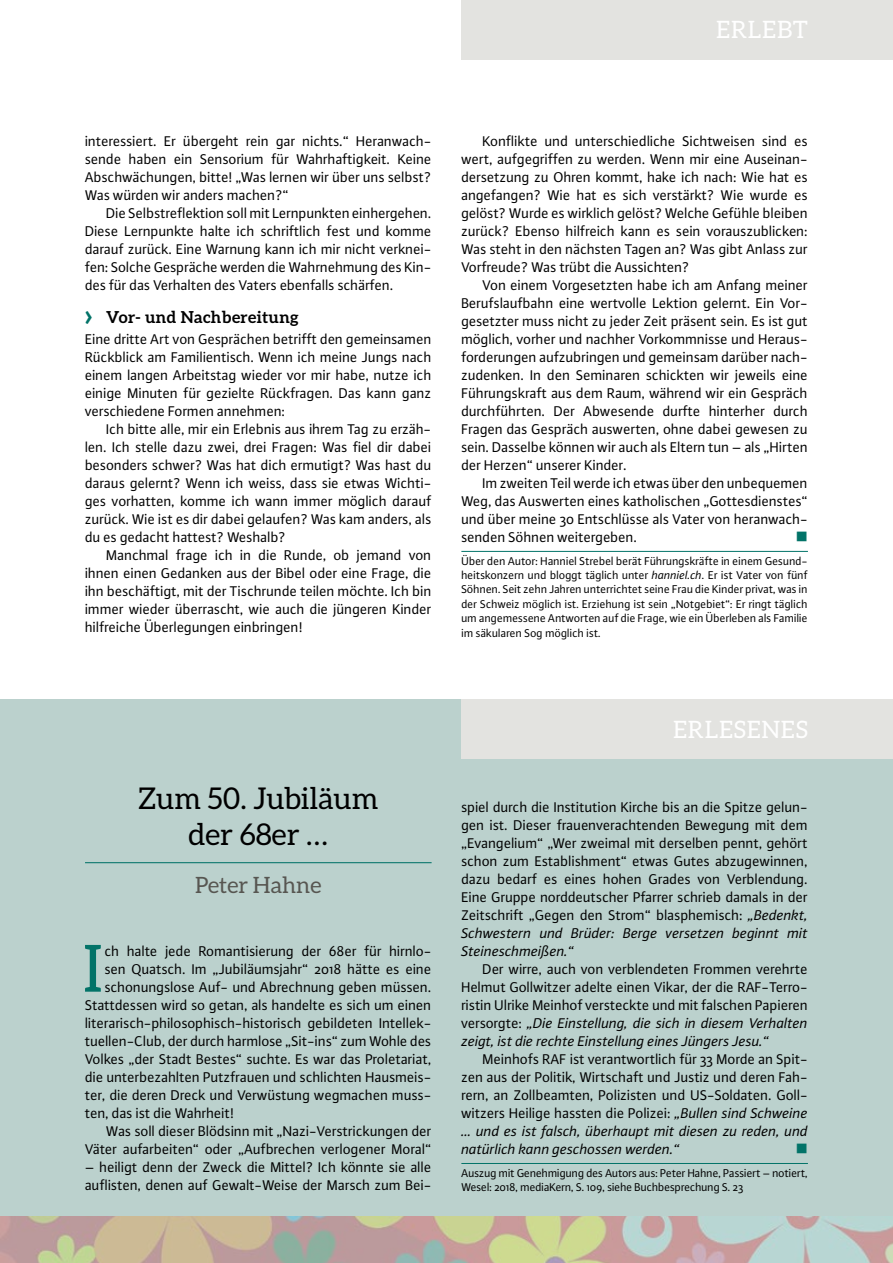
<style>
.page{position:relative;width:893px;height:1263px;background:#fff}
.page>*{position:absolute;margin:0;border:0;box-sizing:border-box;transform-origin:0 0}
.t1{font:65.25px "Aleo";color:#027368}
.t2{font:30px/36px "Aleo";color:#000;text-align:center}
.t3{font:24px "Aleo";letter-spacing:.03em;color:#fff}
.t4{font:22.5px "Aleo";color:#575651}
.t5{font:700 16.5px "Aleo";letter-spacing:.02em;color:#000}
.t6{font:15px/18px "Plus Sans Normal";letter-spacing:-.01em;color:#000;text-align:justify}
.t7{font:12px/14.4px "Plus Sans Normal";letter-spacing:-.02em;color:#000;text-align:justify}
.t8{font:200 12px "Koz Go Pro";color:#027368}
.s1{font-size:31.5px;color:#027368}
.s2{font-style:italic}
</style>
<div class="page">
<div style="left:0;top:699px;width:893px;height:564px;background:#bbd1cd"></div>
<hr style="left:461px;top:551px;width:347px;height:1px;background:#027368">
<hr style="left:85px;top:862px;width:347px;height:1px;background:#027368">
<hr style="left:461px;top:1163px;width:347px;height:1px;background:#027368">
<img style="left:0;top:1216px;width:893px;height:47px">
<div style="left:461px;top:0;width:432px;height:60px;background:#e3e3e0"></div>
<div style="left:461px;top:699px;width:432px;height:60px;background:#e3e3e0"></div>
<h3 class="t3" style="left:716px;top:16px;width:93px">ERLEBT</h3>
<p class="t6" style="left:85px;top:131px;width:348px">interessiert. Er übergeht rein gar nichts.“ Heranwach&shy;sende haben ein Sensorium für Wahrhaftigkeit. Keine Abschwächungen, bitte! „Was lernen wir über uns selbst?<br>Was würden wir anders machen?“</p>
<p class="t6" style="left:85px;top:203px;width:348px;text-indent:21px">Die Selbstreflektion soll mit Lernpunkten einhergehen.<br>Diese Lernpunkte halte ich schriftlich fest und komme darauf zurück. Eine Warnung kann ich mir nicht verknei&shy;fen: Solche Gespräche werden die Wahrnehmung des Kin&shy;des für das Verhalten des Vaters ebenfalls schärfen.</p>
<p class="t5" style="left:85px;top:307px;width:215px"><span class="s1">›</span> Vor- und Nachbereitung</p>
<p class="t6" style="left:85px;top:329px;width:348px">Eine dritte Art von Gesprächen betrifft den gemeinsamen Rückblick am Familientisch. Wenn ich meine Jungs nach einem langen Arbeitstag wieder vor mir habe, nutze ich einige Minuten für gezielte Rückfragen. Das kann ganz verschiedene Formen annehmen:</p>
<p class="t6" style="left:85px;top:419px;width:348px;text-indent:21px">Ich bitte alle, mir ein Erlebnis aus ihrem Tag zu erzäh&shy;len. Ich stelle dazu zwei, drei Fragen: Was fiel dir dabei besonders schwer? Was hat dich ermutigt? Was hast du daraus gelernt? Wenn ich weiss, dass sie etwas Wichti&shy;ges vorhatten, komme ich wann immer möglich darauf zurück. Wie ist es dir dabei gelaufen? Was kam anders, als du es gedacht hattest? Weshalb?</p>
<p class="t6" style="left:85px;top:545px;width:348px;text-indent:21px">Manchmal frage ich in die Runde, ob jemand von ihnen einen Gedanken aus der Bibel oder eine Frage, die ihn beschäftigt, mit der Tischrunde teilen möchte. Ich bin immer wieder überrascht, wie auch die jüngeren Kinder hilfreiche Überlegungen einbringen!</p>
<p class="t6" style="left:461px;top:131px;width:348px;text-indent:21px">Konflikte und unterschiedliche Sichtweisen sind es wert, aufgegriffen zu werden. Wenn mir eine Auseinan&shy;dersetzung zu Ohren kommt, hake ich nach: Wie hat es angefangen? Wie hat es sich verstärkt? Wie wurde es gelöst? Wurde es wirklich gelöst? Welche Gefühle bleiben zurück? Ebenso hilfreich kann es sein vorauszublicken:<br>Was steht in den nächsten Tagen an? Was gibt Anlass zur Vorfreude? Was trübt die Aussichten?</p>
<p class="t6" style="left:461px;top:275px;width:348px;text-indent:21px">Von einem Vorgesetzten habe ich am Anfang meiner Berufslaufbahn eine wertvolle Lektion gelernt. Ein Vor&shy;gesetzter muss nicht zu jeder Zeit präsent sein. Es ist gut möglich, vorher und nachher Vorkommnisse und Heraus&shy;forderungen aufzubringen und gemeinsam darüber nach&shy;zudenken. In den Seminaren schickten wir jeweils eine Führungskraft aus dem Raum, während wir ein Gespräch durchführten. Der Abwesende durfte hinterher durch Fragen das Gespräch auswerten, ohne dabei gewesen zu sein. Dasselbe können wir auch als Eltern tun – als „Hirten der Herzen“ unserer Kinder.</p>
<p class="t6" style="left:461px;top:473px;width:348px;text-indent:21px">Im zweiten Teil werde ich etwas über den unbequemen Weg, das Auswerten eines katholischen „Gottesdienstes“ und über meine 30 Entschlüsse als Vater von heranwach&shy;senden Söhnen weitergeben.</p>
<p class="t8" style="left:796px;top:528px;width:13px">■</p>
<p class="t7" style="left:461px;top:553px;width:348px">Über den Autor: Hanniel Strebel berät Führungskräfte in einem Gesund&shy;heitskonzern und bloggt täglich unter <span class="s2">hanniel.ch</span>. Er ist Vater von fünf Söhnen. Seit zehn Jahren unterrichtet seine Frau die Kinder privat, was in der Schweiz möglich ist. Erziehung ist sein „Notgebiet“: Er ringt täglich um angemessene Antworten auf die Frage, wie ein Überleben als Familie im säkularen Sog möglich ist.</p>
<h2 class="t2" style="left:138px;top:780px;width:242px">Zum 50. Jubiläum der 68er …</h2>
<h3 class="t4" style="left:195px;top:872px;width:128px">Peter Hahne</h3>
<h1 class="t1" style="left:83px;top:932px;width:21px">I</h1>
<p class="t6" style="left:105px;top:941px;width:328px">ch halte jede Romantisierung der 68er für hirnlo-</p>
<p class="t6" style="left:105px;top:959px;width:328px">sen Quatsch. Im „Jubiläumsjahr“ 2018 hätte es eine</p>
<p class="t6" style="left:105px;top:977px;width:328px">schonungslose Auf- und Abrechnung geben müssen.</p>
<p class="t6" style="left:85px;top:995px;width:348px">Stattdessen wird so getan, als handelte es sich um einen</p>
<p class="t6" style="left:85px;top:1013px;width:348px">literarisch-philosophisch-historisch gebildeten Intellek-</p>
<p class="t6" style="left:85px;top:1031px;width:348px">tuellen-Club, der durch harmlose „Sit-ins“ zum Wohle des</p>
<p class="t6" style="left:85px;top:1049px;width:348px">Volkes „der Stadt Bestes“ suchte. Es war das Proletariat,</p>
<p class="t6" style="left:85px;top:1067px;width:348px">die unterbezahlten Putzfrauen und schlichten Hausmeis-</p>
<p class="t6" style="left:85px;top:1085px;width:348px">ter, die deren Dreck und Verwüstung wegmachen muss-</p>
<p class="t6" style="left:85px;top:1103px;width:151px">ten, das ist die Wahrheit!</p>
<p class="t6" style="left:106px;top:1121px;width:327px">Was soll dieser Blödsinn mit „Nazi-Verstrickungen der</p>
<p class="t6" style="left:85px;top:1139px;width:348px">Väter aufarbeiten“ oder „Aufbrechen verlogener Moral“</p>
<p class="t6" style="left:85px;top:1157px;width:348px">– heiligt denn der Zweck die Mittel? Ich könnte sie alle auflisten, denen auf Gewalt-Weise der Marsch zum Bei-</p>
<h3 class="t3" style="left:673px;top:716px;width:136px">ERLESENES</h3>
<p class="t6" style="left:461px;top:797px;width:348px">spiel durch die Institution Kirche bis an die Spitze gelun&shy;gen ist. Dieser frauenverachtenden Bewegung mit dem „Evangelium“ „Wer zweimal mit derselben pennt, gehört schon zum Establishment“ etwas Gutes abzugewinnen, dazu bedarf es eines hohen Grades von Verblendung.<br>Eine Gruppe norddeutscher Pfarrer schrieb damals in der Zeitschrift „Gegen den Strom“ blasphemisch: <span class="s2">„Bedenkt, Schwestern und Brüder: Berge versetzen beginnt mit Steineschmeißen.“</span></p>
<p class="t6" style="left:461px;top:959px;width:348px;text-indent:21px">Der wirre, auch von verblendeten Frommen verehrte Helmut Gollwitzer adelte einen Vikar, der die RAF-Terro&shy;ristin Ulrike Meinhof versteckte und mit falschen Papieren versorgte: <span class="s2">„Die Einstellung, die sich in diesem Verhalten zeigt, ist die rechte Einstellung eines Jüngers Jesu.“</span></p>
<p class="t6" style="left:461px;top:1049px;width:348px;text-indent:21px">Meinhofs RAF ist verantwortlich für 33 Morde an Spit&shy;zen aus der Politik, Wirtschaft und Justiz und deren Fah&shy;rern, an Zollbeamten, Polizisten und US-Soldaten. Goll&shy;witzers Heilige hassten die Polizei: <span class="s2">„Bullen sind Schweine … und es ist falsch, überhaupt mit diesen zu reden, und natürlich kann geschossen werden.“</span></p>
<p class="t8" style="left:796px;top:1140px;width:13px">■</p>
<p class="t7" style="left:461px;top:1165px;width:348px">Auszug mit Genehmigung des Autors aus: Peter Hahne, Passiert – notiert,<br>Wesel: 2018, mediaKern, S. 109, siehe Buchbesprechung S. 23</p>
</div>
